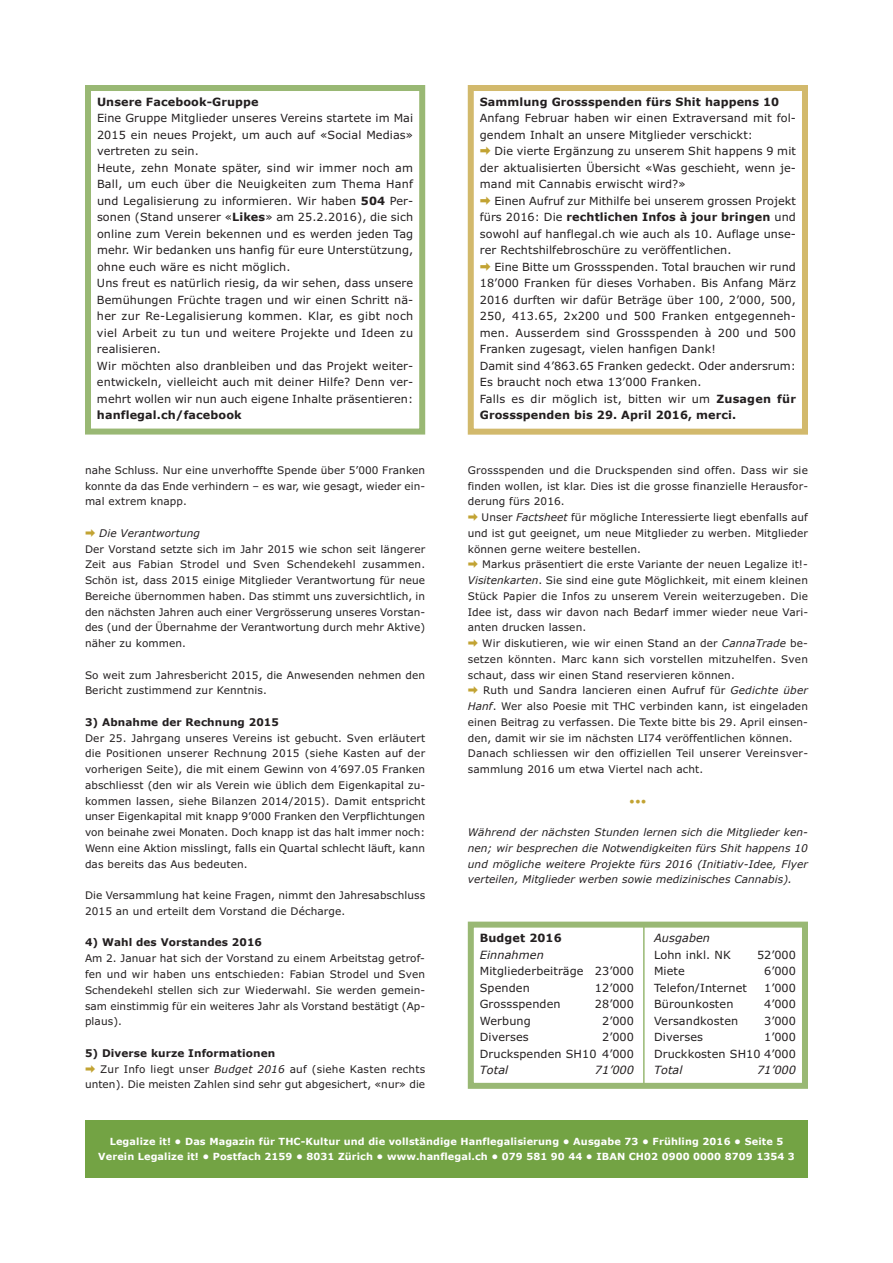
<style>
.page{position:relative;width:893px;height:1263px;background:#fff}
.page>*{position:absolute;margin:0;border:0;box-sizing:border-box;transform-origin:0 0}
.t1{font:11.25px/16.5px "Verdana";letter-spacing:.01em;color:#231f20}
.t2{font:700 11.25px "Verdana";letter-spacing:.01em;color:#231f20}
.t3{font:italic 11.25px "Verdana";letter-spacing:.01em;color:#231f20}
.t4{font:10.5px/15.8px "Verdana";letter-spacing:.01em;color:#231f20}
.t5{font:italic 10.5px/15.8px "Verdana";letter-spacing:.01em;color:#231f20;text-align:justify}
.t6{font:700 10.5px "Verdana";letter-spacing:.01em;color:#231f20}
.t7{font:10.5px "Verdana";color:#c2a333}
.t8{font:700 9.75px/15.1px "Verdana";letter-spacing:.01em;color:#fff;text-align:center}
.s1{font-weight:700}
.s2{font-family:"Hira Kaku Pro W6";color:#c2a333}
.s3{font-style:italic}
</style>
<div class="page">
<div style="left:85px;top:1121px;width:723px;height:57px;background:#73a344"></div>
<div style="left:468px;top:85px;width:340px;height:350px;border:6px solid #d2b96c"></div>
<div style="left:468px;top:921px;width:340px;height:168px;border:6px solid #99b874"></div>
<hr style="left:643px;top:924px;width:2px;height:162px;background:#99b874">
<div style="left:85px;top:85px;width:340px;height:350px;border:6px solid #99b874"></div>
<p class="t2" style="left:97px;top:94px;width:163px">Unsere Facebook-Gruppe</p>
<p class="t1" style="left:97px;top:110px;width:318px">Eine Gruppe Mitglieder unseres Vereins startete im Mai 2015 ein neues Projekt, um auch auf «Social Medias» vertreten zu sein.<br>Heute, zehn Monate später, sind wir immer noch am Ball, um euch über die Neuigkeiten zum Thema Hanf und Legalisierung zu informieren. Wir haben <span class="s1">504</span> Per&shy;sonen (Stand unserer «<span class="s1">Likes</span>» am 25.2.2016), die sich online zum Verein bekennen und es werden jeden Tag mehr. Wir bedanken uns hanfig für eure Unterstützung, ohne euch wäre es nicht möglich.<br>Uns freut es natürlich riesig, da wir sehen, dass unsere Bemühungen Früchte tragen und wir einen Schritt nä&shy;her zur Re-Legalisierung kommen. Klar, es gibt noch viel Arbeit zu tun und weitere Projekte und Ideen zu realisieren.<br>Wir möchten also dranbleiben und das Projekt weiter&shy;entwickeln, vielleicht auch mit deiner Hilfe? Denn ver&shy;mehrt wollen wir nun auch eigene Inhalte präsentieren:</p>
<p class="t2" style="left:97px;top:408px;width:146px">hanflegal.ch/facebook</p>
<p class="t4" style="left:85px;top:462px;width:342px;text-align:justify">nahe Schluss. Nur eine unverhoffte Spende über 5’000 Franken konnte da das Ende verhindern – es war, wie gesagt, wieder ein&shy;mal extrem knapp.</p>
<p class="t4" style="left:85px;top:525px;width:342px"><span class="s2">➡</span> <span class="s3">Die Verantwortung<br></span>Der Vorstand setzte sich im Jahr 2015 wie schon seit längerer Zeit aus Fabian Strodel und Sven Schendekehl zusammen.<br>Schön ist, dass 2015 einige Mitglieder Verantwortung für neue Bereiche übernommen haben. Das stimmt uns zuversichtlich, in den nächsten Jahren auch einer Vergrösserung unseres Vorstan&shy;des (und der Übernahme der Verantwortung durch mehr Aktive) näher zu kommen.</p>
<p class="t4" style="left:85px;top:667px;width:342px">So weit zum Jahresbericht 2015, die Anwesenden nehmen den<br>Bericht zustimmend zur Kenntnis.</p>
<p class="t6" style="left:85px;top:715px;width:195px">3) Abnahme der Rechnung 2015</p>
<p class="t4" style="left:85px;top:730px;width:342px;text-align:justify">Der 25. Jahrgang unseres Vereins ist gebucht. Sven erläutert die Positionen unserer Rechnung 2015 (siehe Kasten auf der vorherigen Seite), die mit einem Gewinn von 4’697.05 Franken abschliesst (den wir als Verein wie üblich dem Eigenkapital zu&shy;kommen lassen, siehe Bilanzen 2014/2015). Damit entspricht unser Eigenkapital mit knapp 9’000 Franken den Verpflichtungen von beinahe zwei Monaten. Doch knapp ist das halt immer noch:<br>Wenn eine Aktion misslingt, falls ein Quartal schlecht läuft, kann das bereits das Aus bedeuten.</p>
<p class="t4" style="left:85px;top:888px;width:342px">Die Versammlung hat keine Fragen, nimmt den Jahresabschluss<br>2015 an und erteilt dem Vorstand die Décharge.</p>
<p class="t6" style="left:85px;top:936px;width:179px">4) Wahl des Vorstandes 2016</p>
<p class="t4" style="left:85px;top:951px;width:342px;text-align:justify">Am 2. Januar hat sich der Vorstand zu einem Arbeitstag getrof&shy;fen und wir haben uns entschieden: Fabian Strodel und Sven Schendekehl stellen sich zur Wiederwahl. Sie werden gemein&shy;sam einstimmig für ein weiteres Jahr als Vorstand bestätigt (Ap&shy;plaus).</p>
<p class="t4" style="left:85px;top:1045px;width:342px"><span class="s1">5) Diverse kurze Informationen<br></span><span class="s2">➡</span> Zur Info liegt unser <span class="s3">Budget 2016</span> auf (siehe Kasten rechts unten). Die meisten Zahlen sind sehr gut abgesichert, «nur» die</p>
<p class="t2" style="left:480px;top:94px;width:301px">Sammlung Grossspenden fürs Shit happens 10</p>
<p class="t1" style="left:480px;top:110px;width:318px">Anfang Februar haben wir einen Extraversand mit fol&shy;gendem Inhalt an unsere Mitglieder verschickt:<br><span class="s2">➡</span> Die vierte Ergänzung zu unserem Shit happens 9 mit der aktualisierten Übersicht «Was geschieht, wenn je&shy;mand mit Cannabis erwischt wird?»<br><span class="s2">➡</span> Einen Aufruf zur Mithilfe bei unserem grossen Projekt fürs 2016: Die <span class="s1">rechtlichen Infos à jour bringen</span> und sowohl auf hanflegal.ch wie auch als 10. Auflage unse&shy;rer Rechtshilfebroschüre zu veröffentlichen.<br><span class="s2">➡</span> Eine Bitte um Grossspenden. Total brauchen wir rund 18’000 Franken für dieses Vorhaben. Bis Anfang März 2016 durften wir dafür Beträge über 100, 2’000, 500, 250, 413.65, 2x200 und 500 Franken entgegenneh&shy;men. Ausserdem sind Grossspenden à 200 und 500<br>Franken zugesagt, vielen hanfigen Dank!<br>Damit sind 4’863.65 Franken gedeckt. Oder andersrum:<br>Es braucht noch etwa 13’000 Franken.<br>Falls es dir möglich ist, bitten wir um <span class="s1">Zusagen für Grossspenden bis 29. April 2016, merci.</span></p>
<p class="t4" style="left:468px;top:462px;width:342px">Grossspenden und die Druckspenden sind offen. Dass wir sie finden wollen, ist klar. Dies ist die grosse finanzielle Herausfor&shy;derung fürs 2016.<br><span class="s2">➡</span> Unser <span class="s3">Factsheet</span> für mögliche Interessierte liegt ebenfalls auf und ist gut geeignet, um neue Mitglieder zu werben. Mitglieder können gerne weitere bestellen.<br><span class="s2">➡</span> Markus präsentiert die erste Variante der neuen Legalize it!- <span class="s3">Visitenkarten</span>. Sie sind eine gute Möglichkeit, mit einem kleinen Stück Papier die Infos zu unserem Verein weiterzugeben. Die Idee ist, dass wir davon nach Bedarf immer wieder neue Vari&shy;anten drucken lassen.<br><span class="s2">➡</span> Wir diskutieren, wie wir einen Stand an der <span class="s3">CannaTrade</span> be&shy;setzen könnten. Marc kann sich vorstellen mitzuhelfen. Sven schaut, dass wir einen Stand reservieren können.<br><span class="s2">➡</span> Ruth und Sandra lancieren einen Aufruf für <span class="s3">Gedichte über Hanf</span>. Wer also Poesie mit THC verbinden kann, ist eingeladen einen Beitrag zu verfassen. Die Texte bitte bis 29. April einsen&shy;den, damit wir sie im nächsten LI74 veröffentlichen können.<br>Danach schliessen wir den offiziellen Teil unserer Vereinsver&shy;sammlung 2016 um etwa Viertel nach acht.</p>
<p class="t7" style="left:629px;top:795px;width:19px">•••</p>
<p class="t5" style="left:468px;top:824px;width:342px">Während der nächsten Stunden lernen sich die Mitglieder ken&shy;nen; wir besprechen die Notwendigkeiten fürs Shit happens 10 und mögliche weitere Projekte fürs 2016 (Initiativ-Idee, Flyer verteilen, Mitglieder werben sowie medizinisches Cannabis).</p>
<p class="t2" style="left:480px;top:931px;width:83px">Budget 2016</p>
<p class="t3" style="left:480px;top:947px;width:65px">Einnahmen</p>
<p class="t1" style="left:480px;top:963px;width:156px">Mitgliederbeiträge 23’000<br>Spenden</p>
<p class="t1" style="left:595px;top:979px;width:40px">12’000</p>
<p class="t1" style="left:480px;top:996px;width:82px">Grossspenden</p>
<p class="t1" style="left:595px;top:996px;width:40px">28’000</p>
<p class="t1" style="left:480px;top:1012px;width:53px">Werbung</p>
<p class="t1" style="left:602px;top:1012px;width:33px">2’000</p>
<p class="t1" style="left:480px;top:1029px;width:51px">Diverses</p>
<p class="t1" style="left:480px;top:1029px;width:156px;text-align:right">2’000<br>Druckspenden SH10 4’000</p>
<p class="t3" style="left:480px;top:1063px;width:30px">Total</p>
<p class="t3" style="left:595px;top:1063px;width:40px">71’000</p>
<p class="t3" style="left:654px;top:931px;width:58px">Ausgaben</p>
<p class="t1" style="left:654px;top:946px;width:78px">Lohn inkl. NK</p>
<p class="t1" style="left:757px;top:946px;width:40px">52’000</p>
<p class="t1" style="left:654px;top:963px;width:32px">Miete</p>
<p class="t1" style="left:764px;top:963px;width:33px">6’000</p>
<p class="t1" style="left:654px;top:979px;width:94px">Telefon/Internet</p>
<p class="t1" style="left:764px;top:979px;width:33px">1’000</p>
<p class="t1" style="left:654px;top:996px;width:81px">Bürounkosten</p>
<p class="t1" style="left:764px;top:996px;width:33px">4’000</p>
<p class="t1" style="left:654px;top:1012px;width:86px">Versandkosten</p>
<p class="t1" style="left:764px;top:1012px;width:33px">3’000</p>
<p class="t1" style="left:654px;top:1029px;width:51px">Diverses</p>
<p class="t1" style="left:654px;top:1029px;width:143px;text-align:right">1’000<br>Druckkosten SH10 4’000</p>
<p class="t3" style="left:654px;top:1063px;width:30px">Total</p>
<p class="t3" style="left:757px;top:1063px;width:40px">71’000</p>
<p class="t8" style="left:98px;top:1133px;width:698px">Legalize it! • Das Magazin für THC-Kultur und die vollständige Hanflegalisierung • Ausgabe 73 • Frühling 2016 • Seite 5<br>Verein Legalize it! • Postfach 2159 • 8031 Zürich • www.hanflegal.ch • 079 581 90 44 • IBAN CH02 0900 0000 8709 1354 3</p>
</div>
